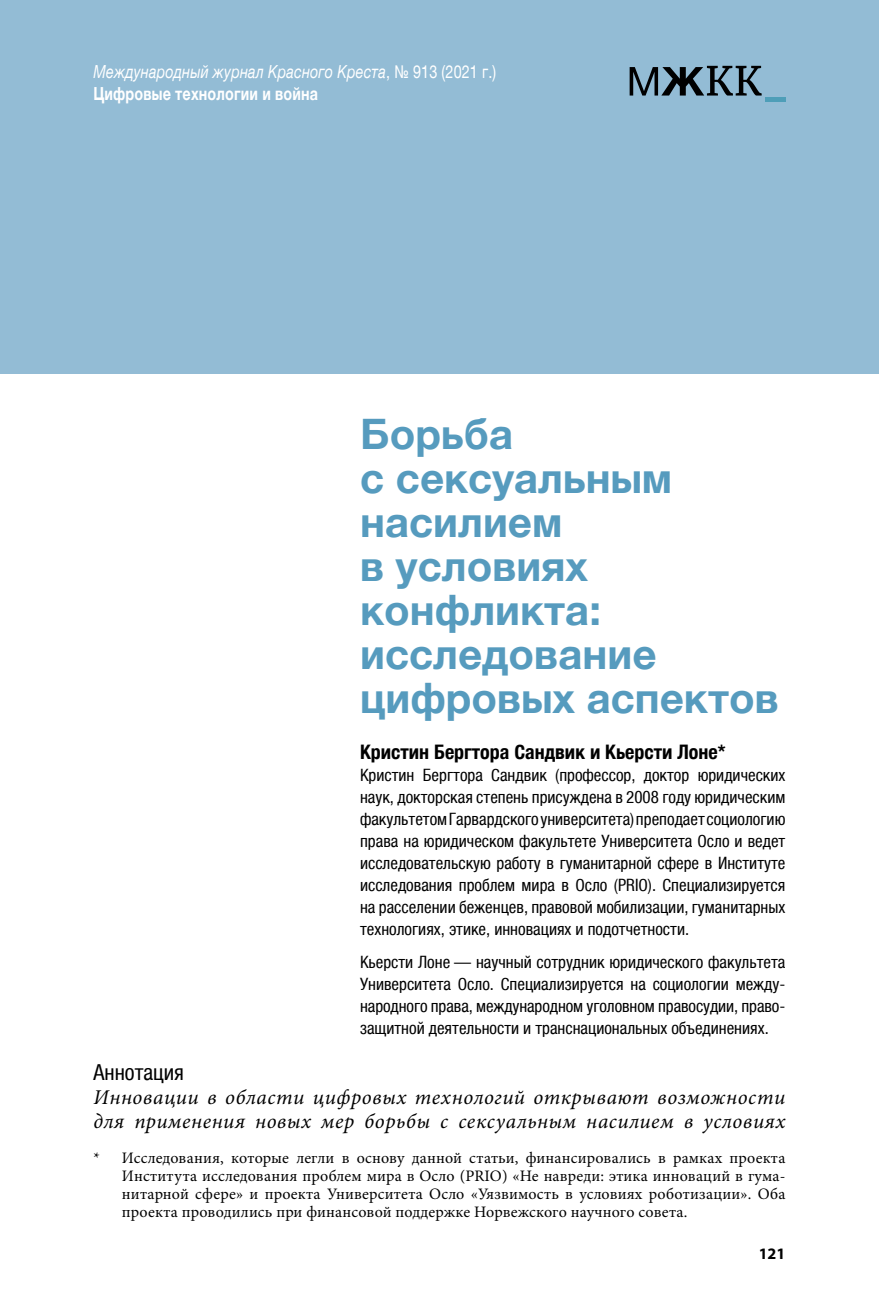
<style>
.page{position:relative;width:879px;height:1304px;background:#fff}
.page>*{position:absolute;margin:0;border:0;box-sizing:border-box;transform-origin:0 0}
.t1{font:700 42px/44px "Helvetica Neue LTCYR";color:#569bbe}
.t2{font:condensed 22px "Helvetica Neue LTCYR";color:#000}
.t3{font:italic 21px/24px "Minion Pro";letter-spacing:.03em;color:#000}
.t4{font:700 condensed 20px "Helvetica Neue LTCYR";color:#000}
.t5{font:italic 18px/22px "Helvetica Neue LTCYR";letter-spacing:.01em;color:#fff;scale:.8 1}
.t6{font:condensed 17px/22px "Helvetica Neue LTCYR";color:#000;text-align:justify}
.t7{font:16px/18px "Minion Pro";letter-spacing:.005em;color:#000;text-align:justify}
.t8{font:700 16px "Myriad Pro";color:#000}
.s1{font-style:normal}
.s2{font-weight:700;font-style:normal}
</style>
<div class="page">
<div style="left:0;top:0;width:879px;height:374px;background:#93bcd5"></div>
<svg style="left:629px;top:66px;width:132px;height:30px"></svg>
<div style="left:765px;top:97px;width:20px;height:5px;background:#4e9eb8"></div>
<p class="t5" style="left:94px;top:61px;width:505px">Международный журнал Красного Креста<span class="s1">, № 913 (2021 г.)<br></span><span class="s2">Цифровые технологии и война</span></p>
<h1 class="t1" style="left:360px;top:412px;width:420px">Борьба<br>с сексуальным насилием<br>в условиях конфликта: исследование цифровых аспектов</h1>
<p class="t4" style="left:360px;top:741px;width:367px">Кристин Бергтора Сандвик и Кьерсти Лоне*</p>
<p class="t6" style="left:360px;top:764px;width:427px">Кристин Бергтора Сандвик (профессор, доктор юридических наук, докторская степень присуждена в 2008 году юридическим факультетом Гарвардского университета) преподает социологию права на юридическом факультете Университета Осло и ведет исследовательскую работу в гуманитарной сфере в Институте исследования проблем мира в Осло (PRIO). Специализируется на расселении беженцев, правовой мобилизации, гуманитарных технологиях, этике, инновациях и подотчетности.</p>
<p class="t6" style="left:360px;top:951px;width:427px">Кьерсти Лоне — научный сотрудник юридического факультета Университета Осло. Специализируется на социологии между&shy;народного права, международном уголовном правосудии, право&shy;защитной деятельности и транснациональных объединениях.</p>
<p class="t2" style="left:94px;top:1060px;width:92px">Аннотация</p>
<p class="t3" style="left:94px;top:1085px;width:693px">Инновации в области цифровых технологий открывают возможности для применения новых мер борьбы с сексуальным насилием в условиях</p>
<p class="t7" style="left:122px;top:1148px;width:665px;text-indent:-28px">* Исследования, которые легли в основу данной статьи, финансировались в рамках проекта Института исследования проблем мира в Осло (PRIO) «Не навреди: этика инноваций в гума&shy;нитарной сфере» и проекта Университета Осло «Уязвимость в условиях роботизации». Оба проекта проводились при финансовой поддержке Норвежского научного совета.</p>
<p class="t8" style="left:759px;top:1243px;width:28px">121</p>
</div>
